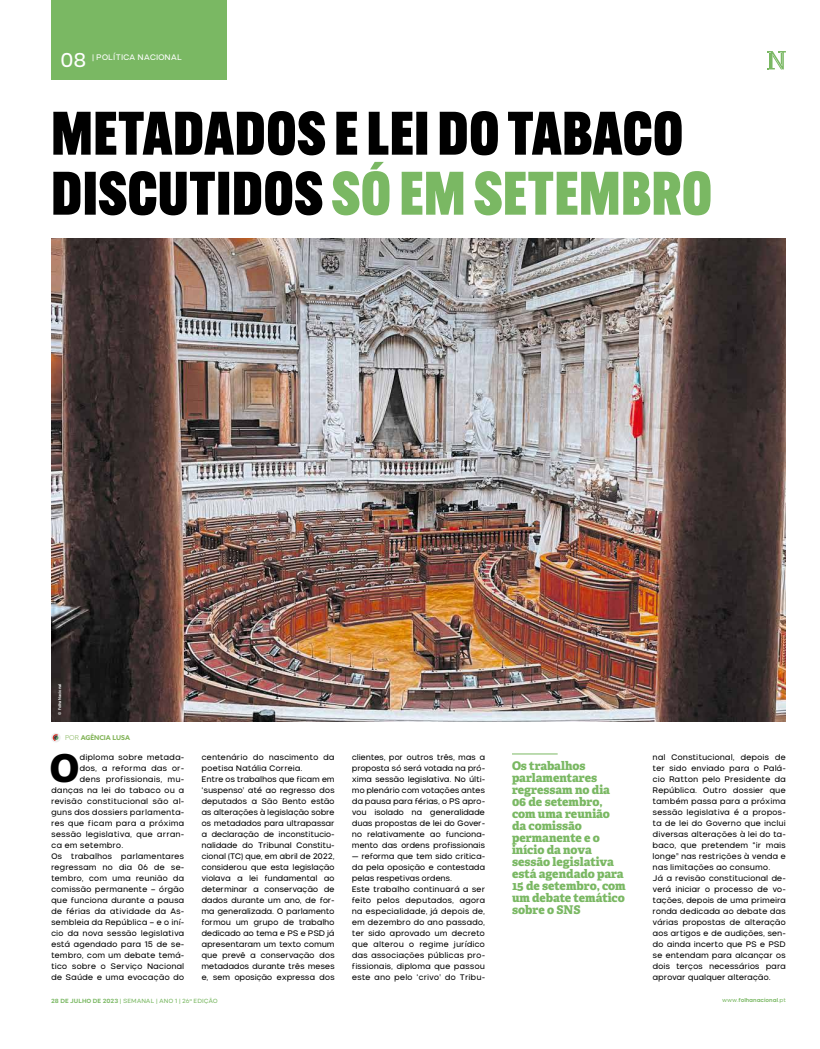
<style>
.page{position:relative;width:820px;height:1049px;background:#fff}
.page>*{position:absolute;margin:0;border:0;box-sizing:border-box;transform-origin:0 0}
.t1{font:900 60px/60px "Alternate Gothic Cond ATF";letter-spacing:.02em;color:#000}
.t2{font:800 38.4px "Adelle";color:#000}
.t3{font:20px "Nominee";color:#fff}
.t4{font:800 12px/12px "Adelle";letter-spacing:-.005em;color:#7ab863}
.t5{font:8px/11px "Nominee";letter-spacing:-.025em;color:#000}
.t6{font:8px "Nominee";letter-spacing:-.02em;color:#fff}
.t7{font:700 6.7px "Azo Sans";color:#81b356}
.t8{font:6px "Nominee";letter-spacing:-.01em;color:#7ab863}
.t9{font:700 5.5px "Nominee";letter-spacing:-.015em;color:#7ab863}
.t10{font:600 4px "Articulat CF";color:#fff}
.s1{color:#7ab863}
.s2{font-weight:300}
.s3{font-weight:700}
.s4{font-weight:400}
</style>
<div class="page">
<img style="left:51px;top:238px;width:734px;height:484px">
<hr style="left:512px;top:753px;width:45px;height:1px;background:#7ab863">
<svg style="left:51px;top:733px;width:10px;height:9px"></svg>
<svg style="left:53px;top:734px;width:5px;height:7px"></svg>
<svg style="left:767px;top:51px;width:18px;height:18px"></svg>
<div style="left:51px;top:0;width:175px;height:80px;background:#7ab863"></div>
<h3 class="t3" style="left:60px;top:48px;width:28px">08</h3>
<p class="t6" style="left:92px;top:52px;width:91px">| POLÍTICA NACIONAL</p>
<h1 class="t1" style="left:52px;top:103px;width:661px">METADADOS E LEI DO TABACO<br>DISCUTIDOS <span class="s1">SÓ EM SETEMBRO</span></h1>
<p class="t10" style="left:57px;top:714px;width:32px;rotate:-90deg">© Folha Nacional</p>
<p class="t7" style="left:65px;top:733px;width:66px"><span class="s2">POR</span> AGÊNCIA LUSA</p>
<h2 class="t2" style="left:50px;top:743px;width:30px">O</h2>
<p class="t5" style="left:79px;top:751px;width:106px">diploma sobre metada-</p>
<p class="t5" style="left:79px;top:762px;width:106px">dos, a reforma das or-</p>
<p class="t5" style="left:79px;top:773px;width:106px">dens profissionais, mu-</p>
<p class="t5" style="left:51px;top:784px;width:135px">danças na lei do tabaco ou a</p>
<p class="t5" style="left:51px;top:795px;width:135px">revisão constitucional são al-</p>
<p class="t5" style="left:51px;top:806px;width:135px">guns dos dossiers parlamenta-</p>
<p class="t5" style="left:51px;top:817px;width:135px">res que ficam para a próxima</p>
<p class="t5" style="left:51px;top:828px;width:135px">sessão legislativa, que arran-</p>
<p class="t5" style="left:51px;top:839px;width:74px">ca em setembro.</p>
<p class="t5" style="left:51px;top:850px;width:135px">Os trabalhos parlamentares</p>
<p class="t5" style="left:51px;top:861px;width:135px">regressam no dia 06 de se-</p>
<p class="t5" style="left:51px;top:872px;width:135px">tembro, com uma reunião da</p>
<p class="t5" style="left:51px;top:883px;width:135px">comissão permanente – órgão</p>
<p class="t5" style="left:51px;top:894px;width:135px">que funciona durante a pausa</p>
<p class="t5" style="left:51px;top:905px;width:135px">de férias da atividade da As-</p>
<p class="t5" style="left:51px;top:916px;width:135px">sembleia da República – e o iní-</p>
<p class="t5" style="left:51px;top:927px;width:135px">cio da nova sessão legislativa</p>
<p class="t5" style="left:51px;top:938px;width:135px">está agendado para 15 de se-</p>
<p class="t5" style="left:51px;top:949px;width:135px">tembro, com um debate temá-</p>
<p class="t5" style="left:51px;top:960px;width:135px">tico sobre o Serviço Nacional</p>
<p class="t5" style="left:51px;top:971px;width:135px">de Saúde e uma evocação do</p>
<p class="t5" style="left:201px;top:751px;width:135px">centenário do nascimento da poetisa Natália Correia.<br>Entre os trabalhos que ficam em ‘suspenso’ até ao regresso dos deputados a São Bento estão as alterações à legislação sobre os metadados para ultrapassar a declaração de inconstitucio&shy;nalidade do Tribunal Constitu&shy;cional (TC) que, em abril de 2022, considerou que esta legislação violava a lei fundamental ao determinar a conservação de dados durante um ano, de for&shy;ma generalizada. O parlamento formou um grupo de trabalho dedicado ao tema e PS e PSD já apresentaram um texto comum que prevê a conservação dos metadados durante três meses e, sem oposição expressa dos</p>
<p class="t5" style="left:352px;top:751px;width:135px;text-align:justify">clientes, por outros três, mas a proposta só será votada na pró&shy;xima sessão legislativa. No últi&shy;mo plenário com votações antes da pausa para férias, o PS apro&shy;vou isolado na generalidade duas propostas de lei do Gover&shy;no relativamente ao funciona&shy;mento das ordens profissionais</p>
<p class="t5" style="left:352px;top:850px;width:135px">— reforma que tem sido critica&shy;da pela oposição e contestada pelas respetivas ordens.<br>Este trabalho continuará a ser feito pelos deputados, agora na especialidade, já depois de, em dezembro do ano passado, ter sido aprovado um decreto que alterou o regime jurídico das associações públicas pro&shy;fissionais, diploma que passou este ano pelo ‘crivo’ do Tribu-</p>
<h3 class="t4" style="left:512px;top:759px;width:115px">Os trabalhos parlamentares regressam no dia<br>06 de setembro, com uma reunião da comissão permanente e o início da nova sessão legislativa está agendado para<br>15 de setembro, com um debate temático sobre o SNS</h3>
<p class="t5" style="left:652px;top:751px;width:135px">nal Constitucional, depois de ter sido enviado para o Palá&shy;cio Ratton pelo Presidente da<br>República. Outro dossier que também passa para a próxima sessão legislativa é a propos&shy;ta de lei do Governo que inclui diversas alterações à lei do ta&shy;baco, que pretendem “ir mais longe” nas restrições à venda e nas limitações ao consumo.<br>Já a revisão constitucional de&shy;verá iniciar o processo de vo&shy;tações, depois de uma primeira ronda dedicada ao debate das várias propostas de alteração aos artigos e de audições, sen&shy;do ainda incerto que PS e PSD se entendam para alcançar os dois terços necessários para aprovar qualquer alteração.</p>
<p class="t8" style="left:51px;top:997px;width:168px"><span class="s3">28 DE JULHO DE 2023</span> | SEMANAL | ANO 1 | 26<sup>a</sup> EDIÇÃO</p>
<p class="t9" style="left:722px;top:997px;width:65px"><span class="s4">www.</span>folhanacional<span class="s4">.pt</span></p>
</div>
